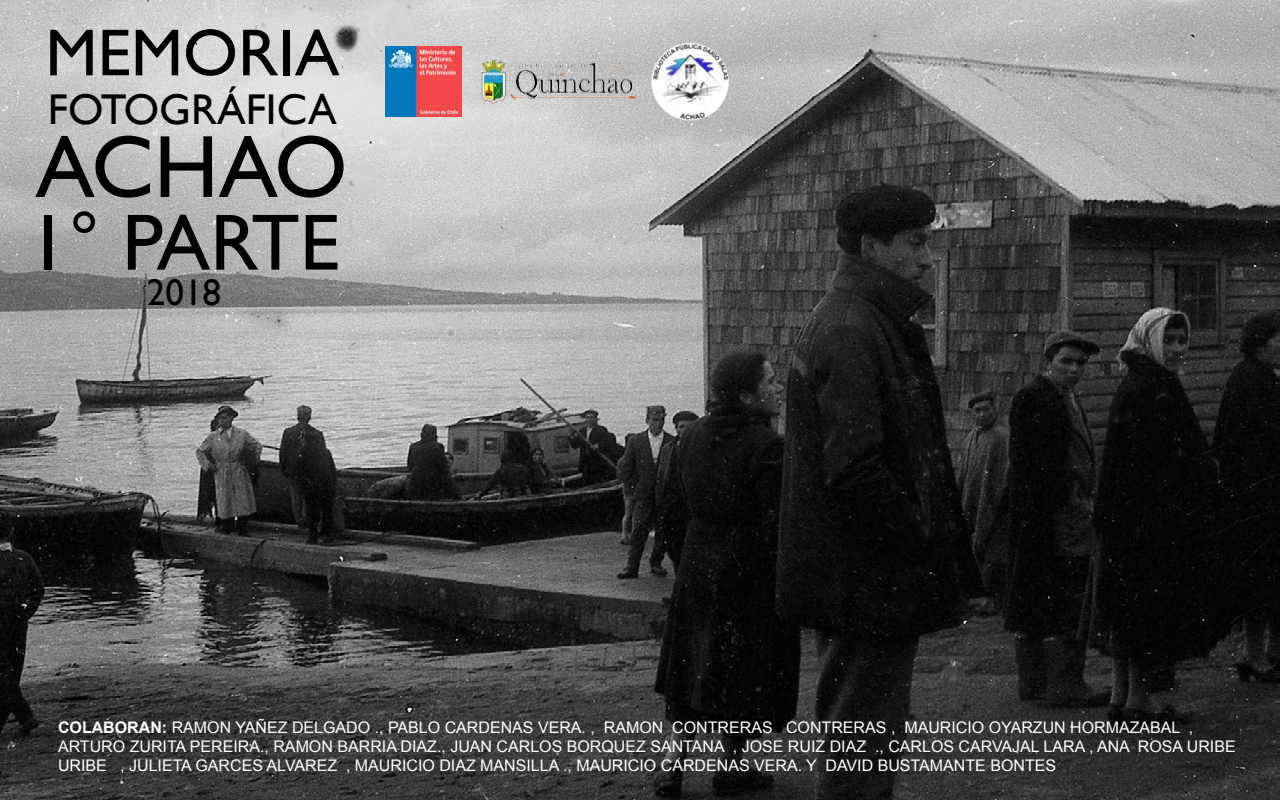
<style>
.page{position:relative;width:1280px;height:800px;background:#fff}
.page>*{position:absolute;margin:0;border:0;box-sizing:border-box;transform-origin:0 0}
.t1{font:88.8px "Gill Sans";letter-spacing:-.02em;color:#000}
.t2{font:80.1px "Gill Sans";letter-spacing:-.04em;color:#000}
.t3{font:66.7px "Gill Sans";color:#000}
.t4{font:43px "Gill Sans";color:#000}
.t5{font:37.2px "Gill Sans";color:#000}
.t6{font:16px/19.2px "Arial";color:#fff}
.s1{font-weight:700}
</style>
<div class="page">
<img style="left:0;top:0;width:1280px;height:800px">
<img style="left:385px;top:47px;width:77px;height:70px">
<img style="left:481px;top:60px;width:156px;height:44px">
<img style="left:651px;top:43px;width:78px;height:77px;border-radius:39px">
<h3 class="t3" style="left:45px;top:14px;width:296px">MEMORIA</h3>
<h3 class="t4" style="left:48px;top:84px;width:291px">FOTOGRÁFICA</h3>
<h1 class="t1" style="left:35px;top:115px;width:314px">ACHAO</h1>
<h2 class="t2" style="left:28px;top:195px;width:313px">1° PARTE</h2>
<h3 class="t5" style="left:147px;top:270px;width:76px">2018</h3>
<p class="t6" style="left:58px;top:718px;width:1179px"><span class="s1">COLABORAN:</span> RAMON YAÑEZ DELGADO ., PABLO CARDENAS VERA. , RAMON CONTRERAS CONTRERAS , MAURICIO OYARZUN HORMAZABAL ,<br>ARTURO ZURITA PEREIRA., RAMON BARRIA DIAZ., JUAN CARLOS BORQUEZ SANTANA , JOSE RUIZ DIAZ ., CARLOS CARVAJAL LARA , ANA ROSA URIBE<br>URIBE , JULIETA GARCES ALVAREZ , MAURICIO DIAZ MANSILLA ., MAURICIO CARDENAS VERA. Y DAVID BUSTAMANTE BONTES</p>
</div>
